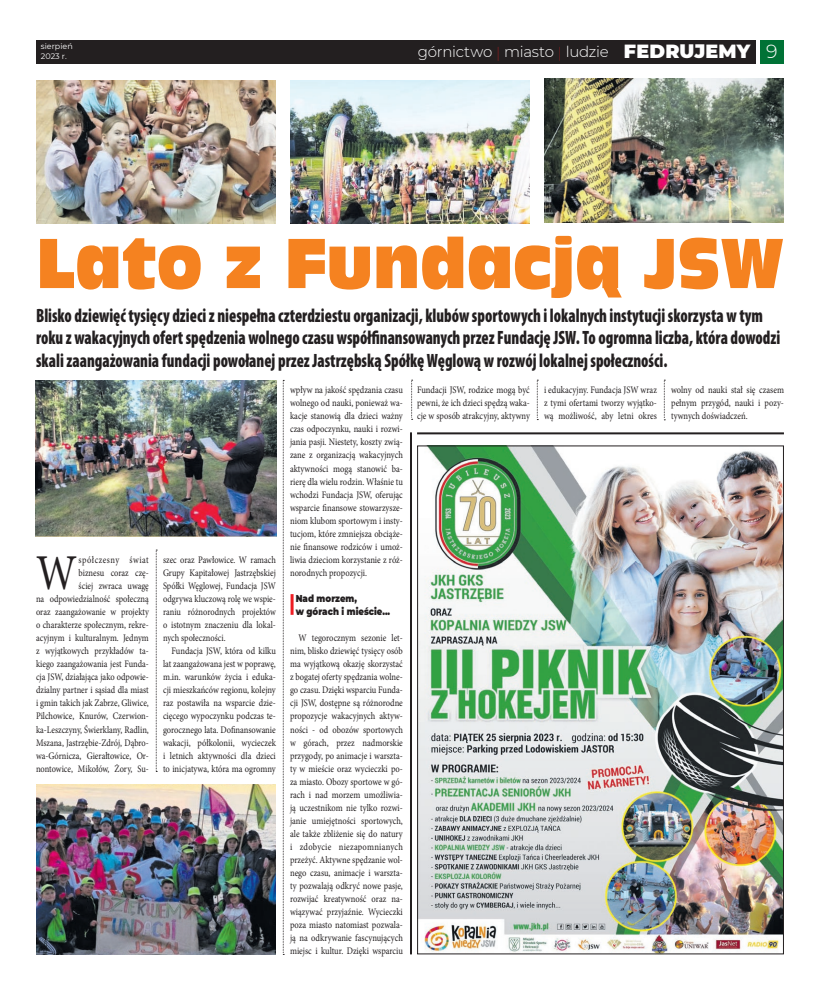
<style>
.page{position:relative;width:820px;height:993px;background:#fff}
.page>*{position:absolute;margin:0;border:0;box-sizing:border-box;transform-origin:0 0}
.tytul_maly{font:66.1px "Incised 901 Ct EU";color:#f58220;scale:.9 1}
.Tekst{font:50.1px "Minion Pro";color:#231f20;scale:.84 1}
.Tekst-2{font:900 condensed 19.3px/23px "Myriad Pro";color:#231f20;scale:.84 1}
.Tekst-3{font:900 19px "Montserrat";letter-spacing:.01em;color:#fff}
.Tekst-4{font:300 19px "Montserrat";color:#fff}
.Tekst-5{font:300 15px "Montserrat";letter-spacing:-.015em;color:#fff}
.Tekst-6{font:10px/13px "Minion Pro";color:#231f20;text-align:justify;scale:.85 1}
.Tekst-7{font:10px/13px "Minion Pro";color:#231f20;text-align:right;scale:.84 1}
.t1{font:900 10px/13px "Montserrat";color:#231f20;scale:.85 1}
.t2{font:8px/10px "Montserrat";color:#fff}
.s1{font-weight:100;color:#ee1d23}
</style>
<div class="page">
<div style="left:36px;top:40px;width:719px;height:24px;background:#231f20"></div>
<div style="left:759px;top:40px;width:24px;height:24px;background:#007236"></div>
<img style="left:419px;top:447px;width:362px;height:505px">
<img style="left:36px;top:80px;width:240px;height:143px">
<img style="left:35px;top:380px;width:242px;height:156px">
<img style="left:36px;top:784px;width:240px;height:170px">
<hr style="left:410px;top:432px;width:2px;height:522px;background:#231f20">
<hr style="left:417px;top:432px;width:366px;height:2px;background:#231f20">
<hr style="left:290px;top:594px;width:3px;height:20px;background:#ee1d23">
<svg style="left:156px;top:549px;width:1px;height:223px"></svg>
<svg style="left:283px;top:380px;width:1px;height:574px"></svg>
<img style="left:544px;top:79px;width:239px;height:143px">
<img style="left:290px;top:80px;width:239px;height:143px">
<svg style="left:411px;top:380px;width:1px;height:40px"></svg>
<svg style="left:537px;top:380px;width:1px;height:40px"></svg>
<svg style="left:663px;top:380px;width:2px;height:40px"></svg>
<p class="t2" style="left:41px;top:41px;width:33px">sierpień<br>2023 r.</p>
<p class="Tekst-5" style="left:417px;top:41px;width:192px">górnictwo <span class="s1">|</span> miasto <span class="s1">|</span> ludzie</p>
<p class="Tekst-3" style="left:623px;top:37px;width:128px">FEDRUJEMY</p>
<p class="Tekst-4" style="left:766px;top:38px;width:13px">9</p>
<p class="tytul_maly" style="left:36px;top:223px;width:832px">Lato z Fundacją JSW</p>
<p class="Tekst-2" style="left:36px;top:303px;width:887px">Blisko dziewięć tysięcy dzieci z niespełna czterdziestu organizacji, klubów sportowych i lokalnych instytucji skorzysta w tym roku z wakacyjnych ofert spędzenia wolnego czasu współfinansowanych przez Fundację JSW. To ogromna liczba, która dowodzi skali zaangażowania fundacji powołanej przez Jastrzębską Spółkę Węglową w rozwój lokalnej społeczności.</p>
<p class="Tekst-7" style="left:36px;top:553px;width:136px">spółczesny świat<br>biznesu coraz czę-<br>ściej zwraca uwagę<br>na odpowiedzialność społeczną oraz zaangażowanie w projekty o charakterze społecznym, rekre&shy;acyjnym i kulturalnym. Jednym z wyjątkowych przykładów ta&shy;kiego zaangażowania jest Funda&shy;cja JSW, działająca jako odpowie&shy;dzialny partner i sąsiad dla miast i gmin takich jak Zabrze, Gliwice,<br>Pilchowice, Knurów, Czerwion&shy;ka-Leszczyny, Świerklany, Radlin,<br>Mszana, Jastrzębie-Zdrój, Dąbro&shy;wa-Górnicza, Gierałtowice, Or&shy;nontowice, Mikołów, Żory, Su-</p>
<p class="Tekst-7" style="left:163px;top:553px;width:136px;text-align:justify">szec oraz Pawłowice. W ramach Grupy Kapitałowej Jastrzębskiej Spółki Węglowej, Fundacja JSW odgrywa kluczową rolę we wspie&shy;raniu różnorodnych projektów o istotnym znaczeniu dla lokal&shy;nych społeczności.</p>
<p class="Tekst" style="left:36px;top:539px;width:50px">W</p>
<p class="Tekst-6" style="left:163px;top:644px;width:134px;text-indent:9px">Fundacja JSW, która od kilku lat zaangażowana jest w poprawę, m.in. warunków życia i eduka&shy;cji mieszkańców regionu, kolejny raz postawiła na wsparcie dzie&shy;cięcego wypoczynku podczas te&shy;gorocznego lata. Dofinansowanie wakacji, półkolonii, wycieczek i letnich aktywności dla dzieci to inicjatywa, która ma ogromny</p>
<p class="Tekst-6" style="left:290px;top:383px;width:134px">wpływ na jakość spędzania czasu wolnego od nauki, ponieważ wa&shy;kacje stanowią dla dzieci ważny czas odpoczynku, nauki i rozwi&shy;jania pasji. Niestety, koszty zwią&shy;zane z organizacją wakacyjnych aktywności mogą stanowić ba&shy;rierę dla wielu rodzin. Właśnie tu wchodzi Fundacja JSW, oferując wsparcie finansowe stowarzysze&shy;niom klubom sportowym i insty&shy;tucjom, które zmniejsza obciąże&shy;nie finansowe rodziców i umoż&shy;liwia dzieciom korzystanie z róż&shy;norodnych propozycji.</p>
<p class="t1" style="left:295px;top:591px;width:112px">Nad morzem,<br>w górach i mieście...</p>
<p class="Tekst-6" style="left:290px;top:631px;width:134px;text-indent:9px">W tegorocznym sezonie let&shy;nim, blisko dziewięć tysięcy osób ma wyjątkową okazję skorzystać z bogatej oferty spędzania wolne&shy;go czasu. Dzięki wsparciu Funda&shy;cji JSW, dostępne są różnorodne propozycje wakacyjnych aktyw&shy;ności - od obozów sportowych w górach, przez nadmorskie przygody, po animacje i warszta&shy;ty w mieście oraz wycieczki po&shy;za miasto. Obozy sportowe w gó&shy;rach i nad morzem umożliwia&shy;ją uczestnikom nie tylko rozwi&shy;janie umiejętności sportowych, ale także zbliżenie się do natury i zdobycie niezapomnianych przeżyć. Aktywne spędzanie wol&shy;nego czasu, animacje i warszta&shy;ty pozwalają odkryć nowe pasje, rozwijać kreatywność oraz na&shy;wiązywać przyjaźnie. Wycieczki poza miasto natomiast pozwala&shy;ją na odkrywanie fascynujących miejsc i kultur. Dzięki wsparciu</p>
<p class="Tekst-6" style="left:417px;top:383px;width:134px">Fundacji JSW, rodzice mogą być pewni, że ich dzieci spędzą waka&shy;cje w sposób atrakcyjny, aktywny</p>
<p class="Tekst-6" style="left:544px;top:383px;width:134px">i edukacyjny. Fundacja JSW wraz z tymi ofertami tworzy wyjątko&shy;wą możliwość, aby letni okres</p>
<p class="Tekst-6" style="left:670px;top:383px;width:134px">wolny od nauki stał się czasem pełnym przygód, nauki i pozy&shy;tywnych doświadczeń.</p>
</div>
